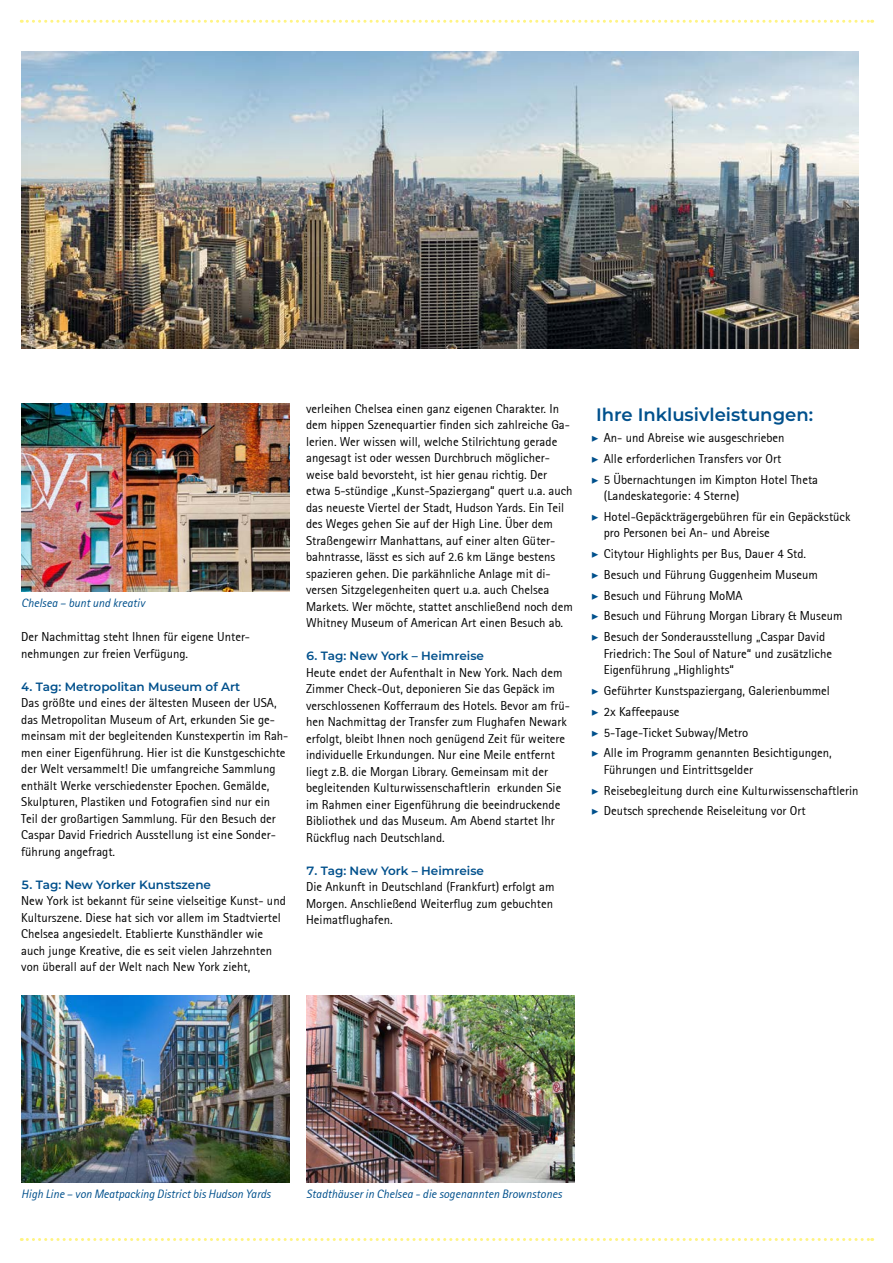
<style>
.page{position:relative;width:893px;height:1263px;background:#fff}
.page>*{position:absolute;margin:0;border:0;box-sizing:border-box;transform-origin:0 0}
.t1{font:600 18px "Montserrat";color:#00508c}
.t2{font:12.75px/16.5px "Rotis Sans Serif";color:#000}
.t3{font:italic 12px "Rotis Sans Serif";color:#00508c}
.t4{font:600 12px "Montserrat";color:#00508c}
.s1{font-family:"Minion Pro";font-weight:700;font-style:italic;color:#00508c}
</style>
<div class="page">
<svg style="left:21px;top:20px;width:852px;height:3px"></svg>
<svg style="left:21px;top:1238px;width:852px;height:3px"></svg>
<img style="left:21px;top:404px;width:268px;height:187px">
<img style="left:21px;top:51px;width:838px;height:298px">
<img style="left:21px;top:995px;width:268px;height:187px">
<img style="left:306px;top:995px;width:268px;height:187px">
<p class="t3" style="left:21px;top:596px;width:125px">Chelsea – bunt und kreativ</p>
<p class="t2" style="left:21px;top:629px;width:230px">Der Nachmittag steht Ihnen für eigene Unter&shy;nehmungen zur freien Verfügung.</p>
<p class="t4" style="left:21px;top:678px;width:221px">4. Tag: Metropolitan Museum of Art</p>
<p class="t2" style="left:21px;top:695px;width:269px">Das größte und eines der ältesten Museen der USA, das Metropolitan Museum of Art, erkunden Sie ge&shy;meinsam mit der begleitenden Kunstexpertin im Rah&shy;men einer Eigenführung. Hier ist die Kunstgeschichte der Welt versammelt! Die umfangreiche Sammlung enthält Werke verschiedenster Epochen. Gemälde, Skulpturen, Plastiken und Fotografien sind nur ein Teil der großartigen Sammlung. Für den Besuch der Caspar David Friedrich Ausstellung ist eine Sonder&shy;führung angefragt.</p>
<p class="t4" style="left:21px;top:876px;width:191px">5. Tag: New Yorker Kunstszene</p>
<p class="t2" style="left:21px;top:893px;width:266px">New York ist bekannt für seine vielseitige Kunst- und Kulturszene. Diese hat sich vor allem im Stadtviertel Chelsea angesiedelt. Etablierte Kunsthändler wie auch junge Kreative, die es seit vielen Jahrzehnten von überall auf der Welt nach New York zieht,</p>
<p class="t2" style="left:306px;top:400px;width:268px">verleihen Chelsea einen ganz eigenen Charakter. In dem hippen Szenequartier finden sich zahlreiche Ga&shy;lerien. Wer wissen will, welche Stilrichtung gerade angesagt ist oder wessen Durchbruch möglicher&shy;weise bald bevorsteht, ist hier genau richtig. Der etwa 5-stündige „Kunst-Spaziergang“ quert u.a. auch das neueste Viertel der Stadt, Hudson Yards. Ein Teil des Weges gehen Sie auf der High Line. Über dem Straßengewirr Manhattans, auf einer alten Güter&shy;bahntrasse, lässt es sich auf 2.6 km Länge bestens spazieren gehen. Die parkähnliche Anlage mit di&shy;versen Sitzgelegenheiten quert u.a. auch Chelsea Markets. Wer möchte, stattet anschließend noch dem Whitney Museum of American Art einen Besuch ab.</p>
<p class="t4" style="left:306px;top:648px;width:179px">6. Tag: New York – Heimreise</p>
<p class="t2" style="left:306px;top:664px;width:265px">Heute endet der Aufenthalt in New York. Nach dem Zimmer Check-Out, deponieren Sie das Gepäck im verschlossenen Kofferraum des Hotels. Bevor am frü&shy;hen Nachmittag der Transfer zum Flughafen Newark erfolgt, bleibt Ihnen noch genügend Zeit für weitere individuelle Erkundungen. Nur eine Meile entfernt liegt z.B. die Morgan Library. Gemeinsam mit der begleitenden Kulturwissenschaftlerin erkunden Sie im Rahmen einer Eigenführung die beeindruckende Bibliothek und das Museum. Am Abend startet Ihr Rückflug nach Deutschland.</p>
<p class="t4" style="left:306px;top:862px;width:179px">7. Tag: New York – Heimreise</p>
<p class="t2" style="left:306px;top:879px;width:250px;text-align:justify">Die Ankunft in Deutschland (Frankfurt) erfolgt am Morgen. Anschließend Weiterflug zum gebuchten Heimatflughafen.</p>
<h1 class="t1" style="left:596px;top:402px;width:219px">Ihre Inklusivleistungen:</h1>
<p class="t2" style="left:591px;top:427px;width:229px;line-height:20.7px"><span class="s1">▶</span> An- und Abreise wie ausgeschrieben<br><span class="s1">▶</span> Alle erforderlichen Transfers vor Ort<br><span class="s1">▶</span> 5 Übernachtungen im Kimpton Hotel Theta</p>
<p class="t2" style="left:591px;top:485px;width:261px;line-height:20.7px;text-indent:13px">(Landeskategorie: 4 Sterne)<br><span class="s1">▶</span> Hotel-Gepäckträgergebühren für ein Gepäckstück</p>
<p class="t2" style="left:591px;top:523px;width:253px;line-height:20.7px;text-indent:13px">pro Personen bei An- und Abreise<br><span class="s1">▶</span> Citytour Highlights per Bus, Dauer 4 Std.<br><span class="s1">▶</span> Besuch und Führung Guggenheim Museum<br><span class="s1">▶</span> Besuch und Führung MoMA<br><span class="s1">▶</span> Besuch und Führung Morgan Library &amp; Museum <span class="s1">▶</span> Besuch der Sonderausstellung „Caspar David</p>
<p class="t2" style="left:604px;top:645px;width:230px">Friedrich: The Soul of Nature“ und zusätzliche<br>Eigenführung „Highlights“</p>
<p class="t2" style="left:591px;top:680px;width:242px;line-height:20.7px"><span class="s1">▶</span> Geführter Kunstspaziergang, Galerienbummel <span class="s1">▶</span> 2x Kaffeepause<br><span class="s1">▶</span> 5-Tage-Ticket Subway/Metro<br><span class="s1">▶</span> Alle im Programm genannten Besichtigungen,</p>
<p class="t2" style="left:591px;top:759px;width:269px;line-height:20.7px;text-indent:13px">Führungen und Eintrittsgelder<br><span class="s1">▶</span> Reisebegleitung durch eine Kulturwissenschaftlerin <span class="s1">▶</span> Deutsch sprechende Reiseleitung vor Ort</p>
<p class="t3" style="left:21px;top:1187px;width:251px">High Line – von Meatpacking District bis Hudson Yards</p>
<p class="t3" style="left:306px;top:1187px;width:257px">Stadthäuser in Chelsea - die sogenannten Brownstones</p>
</div>
